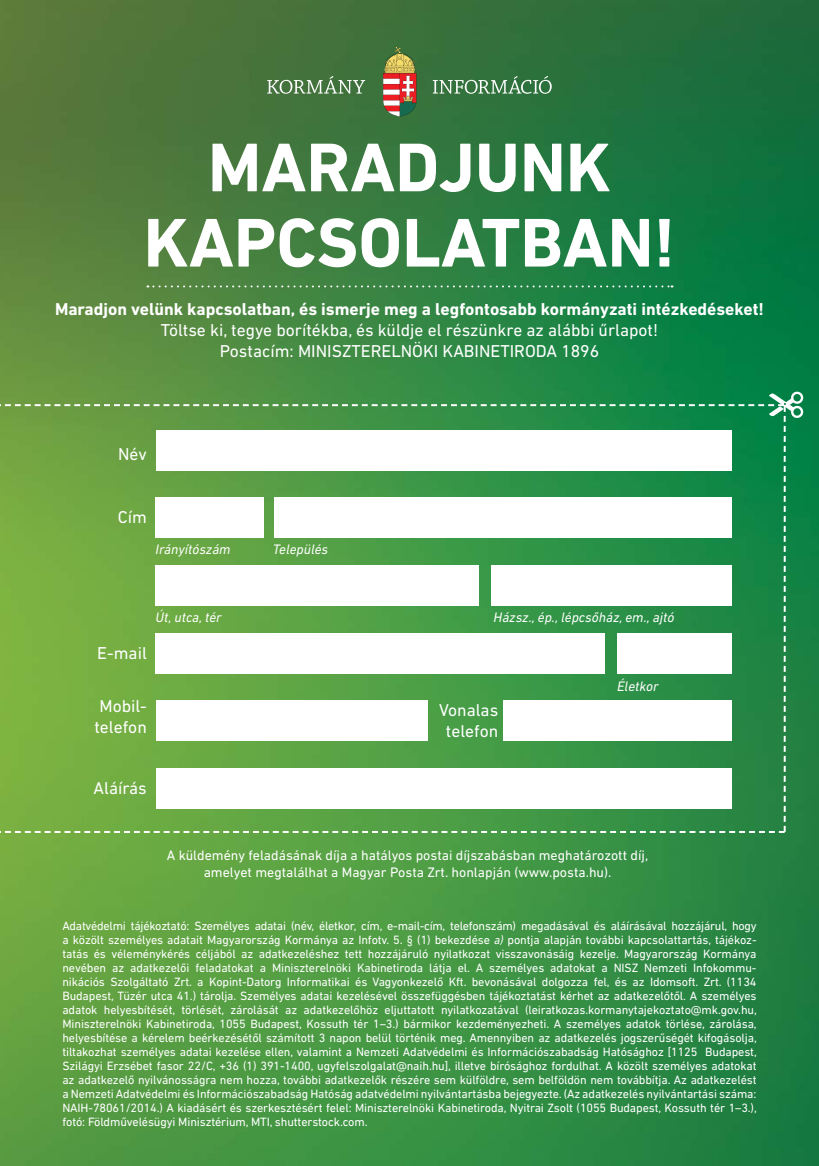
<style>
.page{position:relative;width:819px;height:1166px;background:#fff}
.page>*{position:absolute;margin:0;border:0;box-sizing:border-box;transform-origin:0 0}
.t1{font:700 70px/75.2px "DIN Next LT Pro";color:#fff;text-align:center}
.t2{font:17.5px/21px "DIN Next LT Pro";color:#fff;text-align:center}
.t3{font:700 17.5px "DIN Next LT Pro";color:#fff}
.t4{font:300 15.75px "DIN Next LT Pro";color:#fff}
.t5{font:14px/16.8px "DIN Next LT Pro";color:#fff;text-align:center}
.t6{font:italic 14px "DIN Next LT Pro";color:#fff}
.t7{font:12.25px/14px "DIN Next LT Pro";letter-spacing:-.01em;color:#fff;text-align:justify}
.s1{font-style:italic}
</style>
<div class="page">
<img style="left:0;top:0;width:819px;height:1166px">
<svg style="left:0;top:391px;width:803px;height:442px;background:#509e48"></svg>
<div style="left:156px;top:565px;width:323px;height:40px;background:#fff"></div>
<div style="left:491px;top:565px;width:240px;height:40px;background:#fff"></div>
<div style="left:156px;top:498px;width:108px;height:40px;background:#fff"></div>
<div style="left:274px;top:498px;width:457px;height:40px;background:#fff"></div>
<div style="left:156px;top:633px;width:449px;height:40px;background:#fff"></div>
<div style="left:156px;top:768px;width:575px;height:40px;background:#fff"></div>
<div style="left:156px;top:700px;width:271px;height:41px;background:#fff"></div>
<div style="left:502px;top:700px;width:229px;height:41px;background:#fff"></div>
<div style="left:617px;top:633px;width:114px;height:40px;background:#fff"></div>
<div style="left:156px;top:430px;width:575px;height:40px;background:#fff"></div>
<svg style="left:147px;top:285px;width:525px;height:2px"></svg>
<svg style="left:267px;top:76px;width:98px;height:18px;background:#6d9268"></svg>
<svg style="left:433px;top:76px;width:118px;height:18px;background:#61936a"></svg>
<svg style="left:383px;top:47px;width:33px;height:70px;background:#aa7f5d"></svg>
<h1 class="t1" style="left:144px;top:130px;width:533px">MARADJUNK<br>KAPCSOLATBAN!</h1>
<h2 class="t3" style="left:55px;top:298px;width:710px">Maradjon velünk kapcsolatban, és ismerje meg a legfontosabb kormányzati intézkedéseket!</h2>
<h2 class="t2" style="left:161px;top:319px;width:499px">Töltse ki, tegye borítékba, és küldje el részünkre az alábbi űrlapot!<br>Postacím: MINISZTERELNÖKI KABINETIRODA 1896</h2>
<h2 class="t2" style="left:118px;top:443px;width:30px">Név</h2>
<h2 class="t2" style="left:118px;top:506px;width:31px">Cím</h2>
<p class="t6" style="left:156px;top:541px;width:77px">Irányítószám</p>
<p class="t6" style="left:273px;top:541px;width:57px">Település</p>
<h2 class="t2" style="left:97px;top:642px;width:51px">E-mail</h2>
<h2 class="t2" style="left:94px;top:695px;width:54px;text-align:left">Mobil&shy;telefon</h2>
<p class="t6" style="left:156px;top:609px;width:68px">Út, utca, tér</p>
<p class="t6" style="left:493px;top:609px;width:182px">Házsz., ép., lépcsőház, em., ajtó</p>
<h2 class="t2" style="left:439px;top:700px;width:61px">Vonalas telefon</h2>
<p class="t6" style="left:617px;top:678px;width:43px">Életkor</p>
<h2 class="t2" style="left:94px;top:777px;width:55px">Aláírás</h2>
<p class="t5" style="left:167px;top:846px;width:482px">A küldemény feladásának díja a hatályos postai díjszabásban meghatározott díj, amelyet megtalálhat a Magyar Posta Zrt. honlapján (www.posta.hu).</p>
<p class="t7" style="left:62px;top:919px;width:696px">Adatvédelmi tájékoztató: Személyes adatai (név, életkor, cím, e-mail-cím, telefonszám) megadásával és aláírásával hozzájárul, hogy a közölt személyes adatait Magyarország Kormánya az Infotv. 5. § (1) bekezdése <span class="s1">a)</span> pontja alapján további kapcsolattartás, tájékoz&shy;tatás és véleménykérés céljából az adatkezeléshez tett hozzájáruló nyilatkozat visszavonásáig kezelje. Magyarország Kormánya nevében az adatkezelői feladatokat a Miniszterelnöki Kabinetiroda látja el. A személyes adatokat a NISZ Nemzeti Infokommu&shy;nikációs Szolgáltató Zrt. a Kopint-Datorg Informatikai és Vagyonkezelő Kft. bevonásával dolgozza fel, és az Idomsoft. Zrt. (1134<br>Budapest, Tüzér utca 41.) tárolja. Személyes adatai kezelésével összefüggésben tájékoztatást kérhet az adatkezelőtől. A személyes adatok helyesbítését, törlését, zárolását az adatkezelőhöz eljuttatott nyilatkozatával (leiratkozas.kormanytajekoztato@mk.gov.hu, Miniszterelnöki Kabinetiroda, 1055 Budapest, Kossuth tér 1–3.) bármikor kezdeményezheti. A személyes adatok törlése, zárolása, helyesbítése a kérelem beérkezésétől számított 3 napon belül történik meg. Amennyiben az adatkezelés jogszerűségét kifogásolja, tiltakozhat személyes adatai kezelése ellen, valamint a Nemzeti Adatvédelmi és Információszabadság Hatósághoz [1125 Budapest, Szilágyi Erzsébet fasor 22/C, +36 (1) 391-1400, ugyfelszolgalat@naih.hu], illetve bírósághoz fordulhat. A közölt személyes adatokat az adatkezelő nyilvánosságra nem hozza, további adatkezelők részére sem külföldre, sem belföldön nem továbbítja. Az adatkezelést a Nemzeti Adatvédelmi és Információszabadság Hatóság adatvédelmi nyilvántartásba bejegyezte. (Az adatkezelés nyilvántartási száma:<br>NAIH-78061/2014.) A kiadásért és szerkesztésért felel: Miniszterelnöki Kabinetiroda, Nyitrai Zsolt (1055 Budapest, Kossuth tér 1–3.), fotó: Földművelésügyi Minisztérium, MTI, shutterstock.com.</p>
<p class="t4" style="left:63px;top:1111px;width:18px">16</p>
</div>
